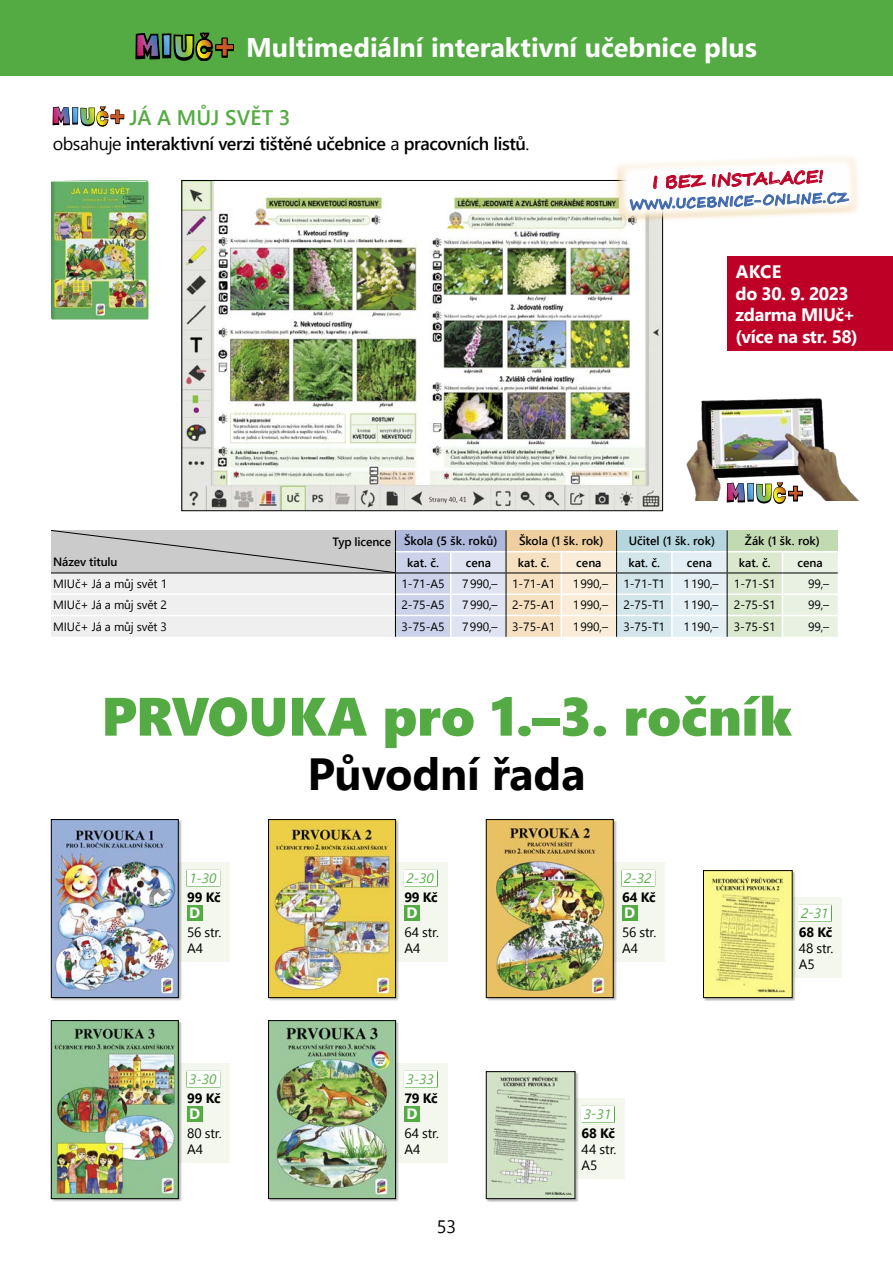
<style>
.page{position:relative;width:893px;height:1263px;background:#fff}
.page>*{position:absolute;margin:0;border:0;box-sizing:border-box;transform-origin:0 0}
.t1{font:54px "Segoe UI Black";letter-spacing:-.005em;color:#54ab43}
.t2{font:700 45px "Segoe UI";color:#000}
.t3{font:700 27px "Segoe UI";color:#fff}
.t4{font:600 21px "Segoe UI";letter-spacing:.065em;color:#54ab43}
.t5{font:600 18px "Segoe UI";letter-spacing:-.02em;color:#000}
.t6{font:700 18px/21.6px "Segoe UI";letter-spacing:-.03em;color:#fff}
.t7{font:18px "Segoe UI";color:#000}
.t8{font:700 16.8px "Segoe Script";color:#be0027}
.t9{font:700 15px "Segoe UI";color:#fff}
.t10{font:italic 13.5px/18.9px "Segoe UI";color:#54ab43}
.t11{font:13.5px/16.2px "Segoe UI";letter-spacing:-.005em;color:#000}
.t12{font:700 13.5px "Segoe Script";color:#3c68ae}
.t13{font:12px "Segoe UI";letter-spacing:-.01em;color:#000}
.t14{font:600 12px "Segoe UI";color:#000}
.s1{font-weight:400}
.s2{font-weight:700;font-style:normal;color:#000}
</style>
<div class="page">
<div style="left:0;top:0;width:893px;height:75px;background:#54ab43"></div>
<img style="left:184px;top:182px;width:477px;height:327px">
<svg style="left:53px;top:106px;width:71px;height:21px"></svg>
<div style="left:727px;top:256px;width:166px;height:95px;background:#be0027"></div>
<img style="left:51px;top:180px;width:97px;height:139px">
<div style="left:613px;top:153px;width:247px;height:71px;background:#da9823;opacity:.5"></div>
<svg style="left:618px;top:155px;width:240px;height:64px"></svg>
<svg style="left:51px;top:530px;width:787px;height:107px"></svg>
<img style="left:686px;top:398px;width:174px;height:103px">
<div style="left:725px;top:480px;width:80px;height:26px;background:#fff"></div>
<svg style="left:727px;top:482px;width:76px;height:22px"></svg>
<div style="left:179px;top:862px;width:51px;height:99px;background:#f4f7ee"></div>
<div style="left:186px;top:869px;width:34px;height:18px;background:#fff"></div>
<div style="left:187px;top:905px;width:16px;height:15px;background:#54ab43"></div>
<div style="left:51px;top:819px;width:131px;height:182px;background:#000;opacity:.3"></div>
<img style="left:53px;top:821px;width:123px;height:175px">
<div style="left:51px;top:819px;width:127px;height:179px;border:1px solid #000"></div>
<div style="left:396px;top:862px;width:52px;height:99px;background:#f4f7ee"></div>
<div style="left:403px;top:869px;width:35px;height:18px;background:#fff"></div>
<div style="left:404px;top:905px;width:16px;height:15px;background:#54ab43"></div>
<div style="left:268px;top:819px;width:131px;height:182px;background:#000;opacity:.3"></div>
<img style="left:270px;top:821px;width:124px;height:175px">
<div style="left:268px;top:819px;width:128px;height:179px;border:1px solid #000"></div>
<div style="left:613px;top:862px;width:52px;height:99px;background:#f4f7ee"></div>
<div style="left:621px;top:869px;width:34px;height:18px;background:#fff"></div>
<div style="left:622px;top:905px;width:16px;height:15px;background:#54ab43"></div>
<div style="left:486px;top:819px;width:131px;height:182px;background:#000;opacity:.3"></div>
<img style="left:488px;top:821px;width:123px;height:175px">
<div style="left:486px;top:819px;width:127px;height:179px;border:1px solid #000"></div>
<div style="left:179px;top:1063px;width:51px;height:99px;background:#f4f7ee"></div>
<div style="left:186px;top:1070px;width:34px;height:18px;background:#fff"></div>
<div style="left:187px;top:1106px;width:16px;height:15px;background:#54ab43"></div>
<div style="left:51px;top:1020px;width:131px;height:182px;background:#000;opacity:.3"></div>
<img style="left:53px;top:1022px;width:123px;height:175px">
<div style="left:51px;top:1020px;width:127px;height:179px;border:1px solid #000"></div>
<div style="left:396px;top:1063px;width:52px;height:99px;background:#f4f7ee"></div>
<div style="left:403px;top:1070px;width:35px;height:18px;background:#fff"></div>
<div style="left:404px;top:1106px;width:16px;height:15px;background:#54ab43"></div>
<div style="left:268px;top:1020px;width:131px;height:182px;background:#000;opacity:.3"></div>
<img style="left:270px;top:1022px;width:124px;height:175px">
<div style="left:268px;top:1020px;width:128px;height:179px;border:1px solid #000"></div>
<div style="left:790px;top:897px;width:52px;height:81px;background:#f4f7ee"></div>
<div style="left:798px;top:904px;width:34px;height:18px;background:#fff"></div>
<div style="left:703px;top:870px;width:92px;height:131px;background:#000;opacity:.3"></div>
<img style="left:705px;top:872px;width:85px;height:124px">
<div style="left:703px;top:870px;width:89px;height:128px;border:1px solid #000"></div>
<div style="left:573px;top:1098px;width:52px;height:81px;background:#f4f7ee"></div>
<div style="left:580px;top:1105px;width:35px;height:18px;background:#fff"></div>
<div style="left:486px;top:1071px;width:92px;height:131px;background:#000;opacity:.3"></div>
<img style="left:488px;top:1073px;width:85px;height:124px">
<div style="left:486px;top:1071px;width:89px;height:128px;border:1px solid #000"></div>
<svg style="left:136px;top:33px;width:98px;height:28px"></svg>
<p class="t3" style="left:246px;top:25px;width:512px">M ultimediální interaktivní učebnice plus</p>
<p class="t4" style="left:129px;top:100px;width:163px">já a můj svět 3</p>
<p class="t5" style="left:53px;top:130px;width:478px"><span class="s1">obsahuje</span> interaktivní verzi tištěné učebnice <span class="s1">a</span> pracovních listů<span class="s1">.</span></p>
<h3 class="t8" style="left:652px;top:169px;width:173px;rotate:-2deg">I BEZ INSTALACE!</h3>
<p class="t12" style="left:630px;top:194px;width:221px;rotate:-2deg">WWW.ucebnice -onli ne.cz</p>
<p class="t6" style="left:736px;top:261px;width:13px">Akc</p>
<p class="t6" style="left:736px;top:261px;width:123px;text-indent:36px">e<br>do 30. 9. 2023 zdarma MI Uč+ (více na str. 58)</p>
<p class="t14" style="left:53px;top:552px;width:66px">N ázev titulu</p>
<p class="t14" style="left:332px;top:532px;width:60px">Typ licence</p>
<p class="t14" style="left:404px;top:531px;width:95px">Škola (5 šk. roků)</p>
<p class="t14" style="left:519px;top:531px;width:86px">Škola (1 šk. rok)</p>
<p class="t14" style="left:629px;top:531px;width:88px">U čitel (1 šk. rok)</p>
<p class="t14" style="left:745px;top:531px;width:76px">Žák (1 šk. rok)</p>
<p class="t14" style="left:407px;top:553px;width:33px">kat. č.</p>
<p class="t14" style="left:466px;top:553px;width:27px">cena</p>
<p class="t14" style="left:518px;top:553px;width:33px">kat. č.</p>
<p class="t14" style="left:576px;top:553px;width:27px">cena</p>
<p class="t14" style="left:628px;top:553px;width:33px">kat. č.</p>
<p class="t14" style="left:687px;top:553px;width:27px">cena</p>
<p class="t14" style="left:739px;top:553px;width:33px">kat. č.</p>
<p class="t14" style="left:797px;top:553px;width:27px">cena</p>
<p class="t13" style="left:53px;top:574px;width:115px">MIUč+ Já a můj svět 1</p>
<p class="t13" style="left:401px;top:574px;width:45px">1-71-A5</p>
<p class="t13" style="left:462px;top:574px;width:95px">7990,– 1-71-A1</p>
<p class="t13" style="left:573px;top:574px;width:37px">1990,–</p>
<p class="t13" style="left:623px;top:574px;width:43px">1-71-T1</p>
<p class="t13" style="left:683px;top:574px;width:37px">1190,–</p>
<p class="t13" style="left:734px;top:574px;width:43px">1-71-S1</p>
<p class="t13" style="left:808px;top:574px;width:23px">99,–</p>
<p class="t13" style="left:53px;top:595px;width:115px">MIUč+ Já a můj svět 2</p>
<p class="t13" style="left:401px;top:595px;width:45px">2-75-A5</p>
<p class="t13" style="left:462px;top:595px;width:95px">7990,– 2-75-A1</p>
<p class="t13" style="left:573px;top:595px;width:37px">1990,–</p>
<p class="t13" style="left:623px;top:595px;width:43px">2-75-T1</p>
<p class="t13" style="left:683px;top:595px;width:37px">1190,–</p>
<p class="t13" style="left:734px;top:595px;width:43px">2-75-S1</p>
<p class="t13" style="left:808px;top:595px;width:23px">99,–</p>
<p class="t13" style="left:53px;top:617px;width:115px">MIUč+ Já a můj svět 3</p>
<p class="t13" style="left:401px;top:617px;width:45px">3-75-A5</p>
<p class="t13" style="left:462px;top:617px;width:94px">7990,– 3-75-A1</p>
<p class="t13" style="left:573px;top:617px;width:37px">1990,–</p>
<p class="t13" style="left:623px;top:617px;width:43px">3-75-T1</p>
<p class="t13" style="left:683px;top:617px;width:37px">1190,–</p>
<p class="t13" style="left:734px;top:617px;width:43px">3-75-S1</p>
<p class="t13" style="left:808px;top:617px;width:23px">99,–</p>
<p class="t1" style="left:102px;top:677px;width:691px">Prvouka pro 1.–3. ročník</p>
<p class="t2" style="left:307px;top:737px;width:280px">Původní řada</p>
<p class="t10" style="left:187px;top:868px;width:35px">1-30<br><span class="s2">99 Kč</span></p>
<p class="t9" style="left:189px;top:901px;width:13px">D</p>
<p class="t11" style="left:187px;top:923px;width:36px">56 str.<br>A4</p>
<p class="t10" style="left:187px;top:1069px;width:35px">3-30<br><span class="s2">99 Kč</span></p>
<p class="t9" style="left:189px;top:1102px;width:13px">D</p>
<p class="t11" style="left:187px;top:1124px;width:36px">80 str.<br>A4</p>
<p class="t10" style="left:404px;top:868px;width:35px">2-30<br><span class="s2">99 Kč</span></p>
<p class="t9" style="left:407px;top:901px;width:13px">D</p>
<p class="t11" style="left:404px;top:923px;width:36px">64 str.<br>A4</p>
<p class="t10" style="left:404px;top:1069px;width:35px">3-33<br><span class="s2">79 Kč</span></p>
<p class="t9" style="left:407px;top:1102px;width:13px">D</p>
<p class="t11" style="left:404px;top:1124px;width:36px">64 str.<br>A4</p>
<p class="t7" style="left:437px;top:1212px;width:21px">53</p>
<p class="t10" style="left:622px;top:868px;width:35px">2-32<br><span class="s2">64 Kč</span></p>
<p class="t9" style="left:624px;top:901px;width:13px">D</p>
<p class="t11" style="left:622px;top:923px;width:36px">56 str.<br>A4</p>
<p class="t10" style="left:582px;top:1104px;width:35px">3-31<br><span class="s2">68 Kč</span></p>
<p class="t11" style="left:582px;top:1141px;width:36px">44 str.<br>A5</p>
<p class="t10" style="left:799px;top:903px;width:35px">2-31<br><span class="s2">68 Kč</span></p>
<p class="t11" style="left:799px;top:940px;width:36px">48 str.<br>A5</p>
</div>
